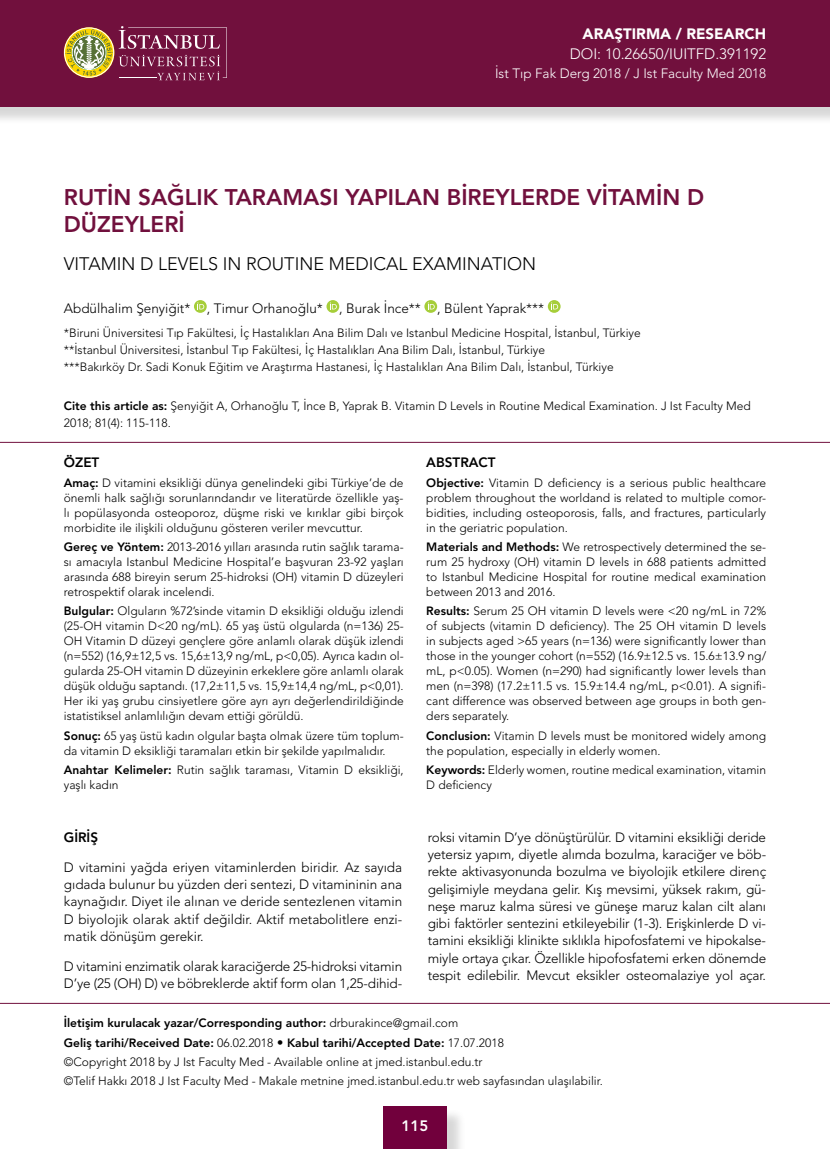
<style>
.page{position:relative;width:830px;height:1149px;background:#fff}
.page>*{position:absolute;margin:0;border:0;box-sizing:border-box;transform-origin:0 0}
.t1{font:800 22.5px/27px "Avenir LT Std";color:#71103d}
.t2{font:300 18px "Avenir LT Std";color:#000}
.t3{font:300 15px "Avenir LT Std";color:#fff}
.t4{font:900 15px "Avenir LT Std";color:#fff}
.t5{font:800 15px "Avenir LT Std";color:#fff}
.t6{font:300 13.5px/17.2px "Avenir LT Std";letter-spacing:-.01em;color:#000;text-align:justify}
.t7{font:300 13.5px "Avenir LT Std";color:#fff}
.t8{font:800 13.5px "Avenir LT Std";color:#000}
.t9{font:300 12px/15px "Avenir LT Std";color:#000}
.s1{font-weight:800}
.s2{font-family:"Futura Std"}
</style>
<div class="page">
<div style="left:385px;top:1108px;width:80px;height:40px;background:#000;opacity:.16"></div>
<div style="left:383px;top:1106px;width:63px;height:42px;background:#71003c"></div>
<div style="left:0;top:2px;width:829px;height:123px;background:#000;opacity:.16"></div>
<div style="left:0;top:0;width:829px;height:106px;background:#71103d"></div>
<svg style="left:194px;top:300px;width:13px;height:13px"></svg>
<svg style="left:197px;top:302px;width:7px;height:7px"></svg>
<svg style="left:326px;top:300px;width:13px;height:13px"></svg>
<svg style="left:330px;top:302px;width:6px;height:7px"></svg>
<svg style="left:424px;top:300px;width:13px;height:13px"></svg>
<svg style="left:427px;top:302px;width:7px;height:7px"></svg>
<svg style="left:547px;top:300px;width:13px;height:13px"></svg>
<svg style="left:551px;top:302px;width:7px;height:7px"></svg>
<hr style="left:0;top:442px;width:829px;height:1px;background:#71103d">
<hr style="left:0;top:1002px;width:829px;height:1px;background:#71103d">
<svg style="left:64px;top:26px;width:163px;height:54px"></svg>
<p class="t4" style="left:582px;top:25px;width:185px">ARAŞTIRMA / RESEARCH</p>
<p class="t3" style="left:569px;top:45px;width:198px">DOI: 10.26650/IUITFD.391192</p>
<p class="t7" style="left:495px;top:66px;width:272px">İst Tıp Fak Derg 2018 / J Ist Faculty Med 2018</p>
<h1 class="t1" style="left:64px;top:183px;width:641px">RUTİN SAĞLIK TARAMASI YAPILAN BİREYLERDE VİTAMİN D<br>DÜZEYLERİ</h1>
<h2 class="t2" style="left:64px;top:253px;width:473px">VITAMIN D LEVELS IN ROUTINE MEDICAL EXAMINATION</h2>
<p class="t6" style="left:64px;top:299px;width:481px">Abdülhalim Şenyiğit* , Timur Orhanoğlu* , Burak İnce** , Bülent Yaprak***</p>
<p class="t9" style="left:64px;top:324px;width:578px;line-height:17.2px">*Biruni Üniversitesi Tıp Fakültesi, İç Hastalıkları Ana Bilim Dalı ve Istanbul Medicine Hospital, İstanbul, Türkiye **İstanbul Üniversitesi, İstanbul Tıp Fakültesi, İç Hastalıkları Ana Bilim Dalı, İstanbul, Türkiye<br>***Bakırköy Dr. Sadi Konuk Eğitim ve Araştırma Hastanesi, İç Hastalıkları Ana Bilim Dalı, İstanbul, Türkiye</p>
<p class="t9" style="left:64px;top:397px;width:688px;line-height:17.2px"><span class="s1">Cite this article as:</span> Şenyiğit A, Orhanoğlu T, İnce B, Yaprak B. Vitamin D Levels in Routine Medical Examination. J Ist Faculty Med<br>2018; 81(4): 115-118.</p>
<p class="t8" style="left:426px;top:454px;width:71px">ABSTRACT</p>
<p class="t9" style="left:426px;top:475px;width:341px;text-align:justify"><span class="s1">Objective:</span> Vitamin D deficiency is a serious public healthcare problem throughout the worldand is related to multiple comor&shy;bidities, including osteoporosis, falls, and fractures, particularly in the geriatric population.</p>
<p class="t9" style="left:426px;top:539px;width:341px;text-align:justify"><span class="s1">Materials and Methods:</span> We retrospectively determined the se&shy;rum 25 hydroxy (OH) vitamin D levels in 688 patients admitted to Istanbul Medicine Hospital for routine medical examination between 2013 and 2016.</p>
<p class="t9" style="left:426px;top:603px;width:341px;text-align:justify"><span class="s1">Results:</span> Serum 25 OH vitamin D levels were &lt;20 ng/mL in 72% of subjects (vitamin D deficiency). The 25 OH vitamin D levels in subjects aged &gt;65 years (n=136) were significantly lower than those in the younger cohort (n=552) (16.9±12.5 vs. 15.6±13.9 ng/ mL, p&lt;0.05). Women (n=290) had significantly lower levels than men (n=398) (17.2±11.5 vs. 15.9±14.4 ng/mL, p&lt;0.01). A signifi&shy;cant difference was observed between age groups in both gen&shy;ders separately.</p>
<p class="t9" style="left:426px;top:727px;width:341px"><span class="s1">Conclusion:</span> Vitamin D levels must be monitored widely among the population, especially in elderly women.</p>
<p class="t9" style="left:426px;top:762px;width:341px"><span class="s1">Keywords:</span> Elderly women, routine medical examination, vitamin<br>D deficiency</p>
<p class="t8" style="left:64px;top:828px;width:27px">GİRİŞ</p>
<p class="t6" style="left:64px;top:858px;width:340px">D vitamini yağda eriyen vitaminlerden biridir. Az sayıda gıdada bulunur bu yüzden deri sentezi, D vitamininin ana kaynağıdır. Diyet ile alınan ve deride sentezlenen vitamin D biyolojik olarak aktif değildir. Aktif metabolitlere enzi&shy;matik dönüşüm gerekir.</p>
<p class="t6" style="left:64px;top:957px;width:340px">D vitamini enzimatik olarak karaciğerde 25-hidroksi vitamin<br>D’ye (25 (OH) D) ve böbreklerde aktif form olan 1,25-dihid-</p>
<p class="t8" style="left:64px;top:454px;width:37px">ÖZET</p>
<p class="t9" style="left:64px;top:475px;width:341px;text-align:justify"><span class="s1">Amaç:</span> D vitamini eksikliği dünya genelindeki gibi Türkiye’de de önemli halk sağlığı sorunlarındandır ve literatürde özellikle yaş&shy;lı popülasyonda osteoporoz, düşme riski ve kırıklar gibi birçok morbidite ile ilişkili olduğunu gösteren veriler mevcuttur.</p>
<p class="t9" style="left:64px;top:539px;width:341px;text-align:justify"><span class="s1">Gereç ve Yöntem:</span> 2013-2016 yılları arasında rutin sağlık tarama&shy;sı amacıyla Istanbul Medicine Hospital’e başvuran 23-92 yaşları arasında 688 bireyin serum 25-hidroksi (OH) vitamin D düzeyleri retrospektif olarak incelendi.</p>
<p class="t9" style="left:64px;top:603px;width:341px;text-align:justify"><span class="s1">Bulgular:</span> Olguların %72’sinde vitamin D eksikliği olduğu izlendi (25-OH vitamin D&lt;20 ng/mL). 65 yaş üstü olgularda (n=136) 25- OH Vitamin D düzeyi gençlere göre anlamlı olarak düşük izlendi (n=552) (16,9±12,5 vs. 15,6±13,9 ng/mL, p&lt;0,05). Ayrıca kadın ol&shy;gularda 25-OH vitamin D düzeyinin erkeklere göre anlamlı olarak düşük olduğu saptandı. (17,2±11,5 vs. 15,9±14,4 ng/mL, p&lt;0,01).<br>Her iki yaş grubu cinsiyetlere göre ayrı ayrı değerlendirildiğinde istatistiksel anlamlılığın devam ettiği görüldü.</p>
<p class="t9" style="left:64px;top:727px;width:341px"><span class="s1">Sonuç:</span> 65 yaş üstü kadın olgular başta olmak üzere tüm toplum&shy;da vitamin D eksikliği taramaları etkin bir şekilde yapılmalıdır.</p>
<p class="t9" style="left:64px;top:762px;width:341px"><span class="s1">Anahtar Kelimeler:</span> Rutin sağlık taraması, Vitamin D eksikliği, yaşlı kadın</p>
<p class="t6" style="left:427px;top:828px;width:340px">roksi vitamin D’ye dönüştürülür. D vitamini eksikliği deride yetersiz yapım, diyetle alımda bozulma, karaciğer ve böb&shy;rekte aktivasyonunda bozulma ve biyolojik etkilere direnç gelişimiyle meydana gelir. Kış mevsimi, yüksek rakım, gü&shy;neşe maruz kalma süresi ve güneşe maruz kalan cilt alanı gibi faktörler sentezini etkileyebilir (1-3). Erişkinlerde D vi&shy;tamini eksikliği klinikte sıklıkla hipofosfatemi ve hipokalse&shy;miyle ortaya çıkar. Özellikle hipofosfatemi erken dönemde tespit edilebilir. Mevcut eksikler osteomalaziye yol açar.</p>
<p class="t9" style="left:64px;top:1013px;width:540px;line-height:19.2px"><span class="s1">İletişim kurulacak yazar/Corresponding author:</span> drburakince@gmail.com<br><span class="s1">Geliş tarihi/Received Date:</span> 06.02.2018 <span class="s2">•</span> <span class="s1">Kabul tarihi/Accepted Date:</span> 17.07.2018<br>©Copyright 2018 by J Ist Faculty Med - Available online at jmed.istanbul.edu.tr<br>©Telif Hakkı 2018 J Ist Faculty Med - Makale metnine jmed.istanbul.edu.tr web sayfasından ulaşılabilir.</p>
<p class="t5" style="left:401px;top:1115px;width:28px">115</p>
</div>
